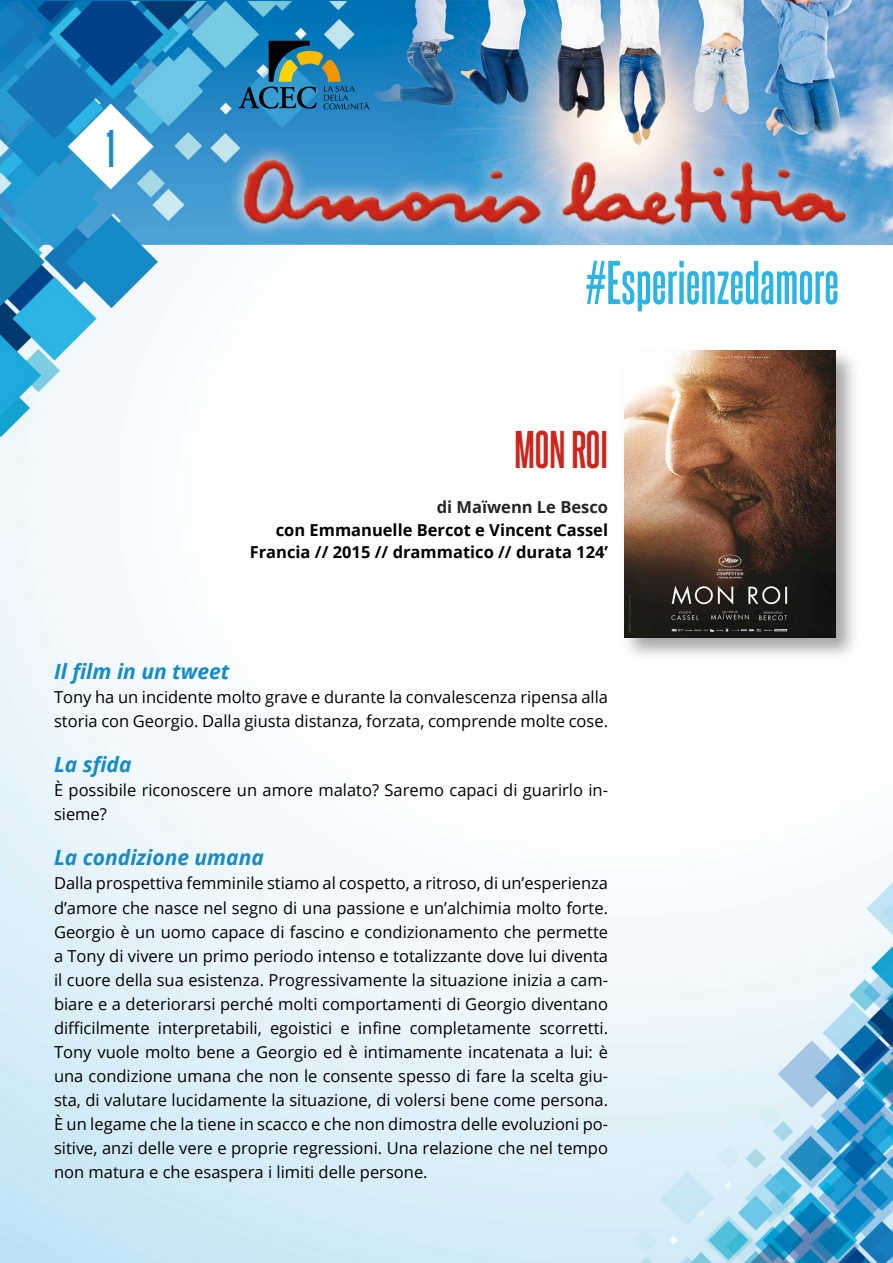
<style>
.page{position:relative;width:893px;height:1263px;background:#fff}
.page>*{position:absolute;margin:0;border:0;box-sizing:border-box;transform-origin:0 0}
.t1{font:700 52.5px "Steelfish Rg";color:#2cb5e3}
.t2{font:700 45px "Steelfish Rg";color:#cc261c}
.t3{font:700 45px "Steelfish Rg";color:#178ac5}
.t4{font:italic 700 21px "Open Sans";color:#178ac5}
.t5{font:16.5px/24px "Open Sans";color:#000}
.t6{font:700 16.5px/22.5px "Open Sans";color:#000;text-align:right}
.t7{font:700 16.5px "Open Sans";color:#252525}
</style>
<div class="page">
<img style="left:0;top:0;width:892px;height:1263px">
<div style="left:621px;top:347px;width:239px;height:316px;background:#000;opacity:.35"></div>
<img style="left:624px;top:351px;width:211px;height:287px">
<svg style="left:239px;top:41px;width:130px;height:68px;background:#307995"></svg>
<svg style="left:68px;top:104px;width:86px;height:85px"></svg>
<h2 class="t3" style="left:106px;top:121px;width:10px">1</h2>
<h1 class="t1" style="left:585px;top:250px;width:255px">#Esperienzedamore</h1>
<h2 class="t2" style="left:514px;top:422px;width:95px">MON ROI</h2>
<p class="t7" style="left:437px;top:496px;width:173px">di Maïwenn Le Besco</p>
<p class="t6" style="left:250px;top:518px;width:360px">con Emmanuelle Bercot e Vincent Cassel<br>Francia // 2015 // drammatico // durata 124’</p>
<p class="t4" style="left:54px;top:657px;width:177px">Il film in un tweet</p>
<p class="t5" style="left:54px;top:685px;width:556px">Tony ha un incidente molto grave e durante la convalescenza ripensa alla storia con Georgio. Dalla giusta distanza, forzata, comprende molte cose.</p>
<p class="t4" style="left:54px;top:750px;width:79px">La sfida</p>
<p class="t5" style="left:54px;top:778px;width:556px">È possibile riconoscere un amore malato? Saremo capaci di guarirlo in&shy;sieme?</p>
<p class="t4" style="left:54px;top:843px;width:211px">La condizione umana</p>
<p class="t5" style="left:54px;top:871px;width:556px;text-align:justify">Dalla prospettiva femminile stiamo al cospetto, a ritroso, di un’esperienza d’amore che nasce nel segno di una passione e un’alchimia molto forte.<br>Georgio è un uomo capace di fascino e condizionamento che permette a Tony di vivere un primo periodo intenso e totalizzante dove lui diventa il cuore della sua esistenza. Progressivamente la situazione inizia a cam&shy;biare e a deteriorarsi perché molti comportamenti di Georgio diventano difficilmente interpretabili, egoistici e infine completamente scorretti.<br>Tony vuole molto bene a Georgio ed è intimamente incatenata a lui: è una condizione umana che non le consente spesso di fare la scelta giu&shy;sta, di valutare lucidamente la situazione, di volersi bene come persona.<br>È un legame che la tiene in scacco e che non dimostra delle evoluzioni po&shy;sitive, anzi delle vere e proprie regressioni. Una relazione che nel tempo non matura e che esaspera i limiti delle persone.</p>
</div>
